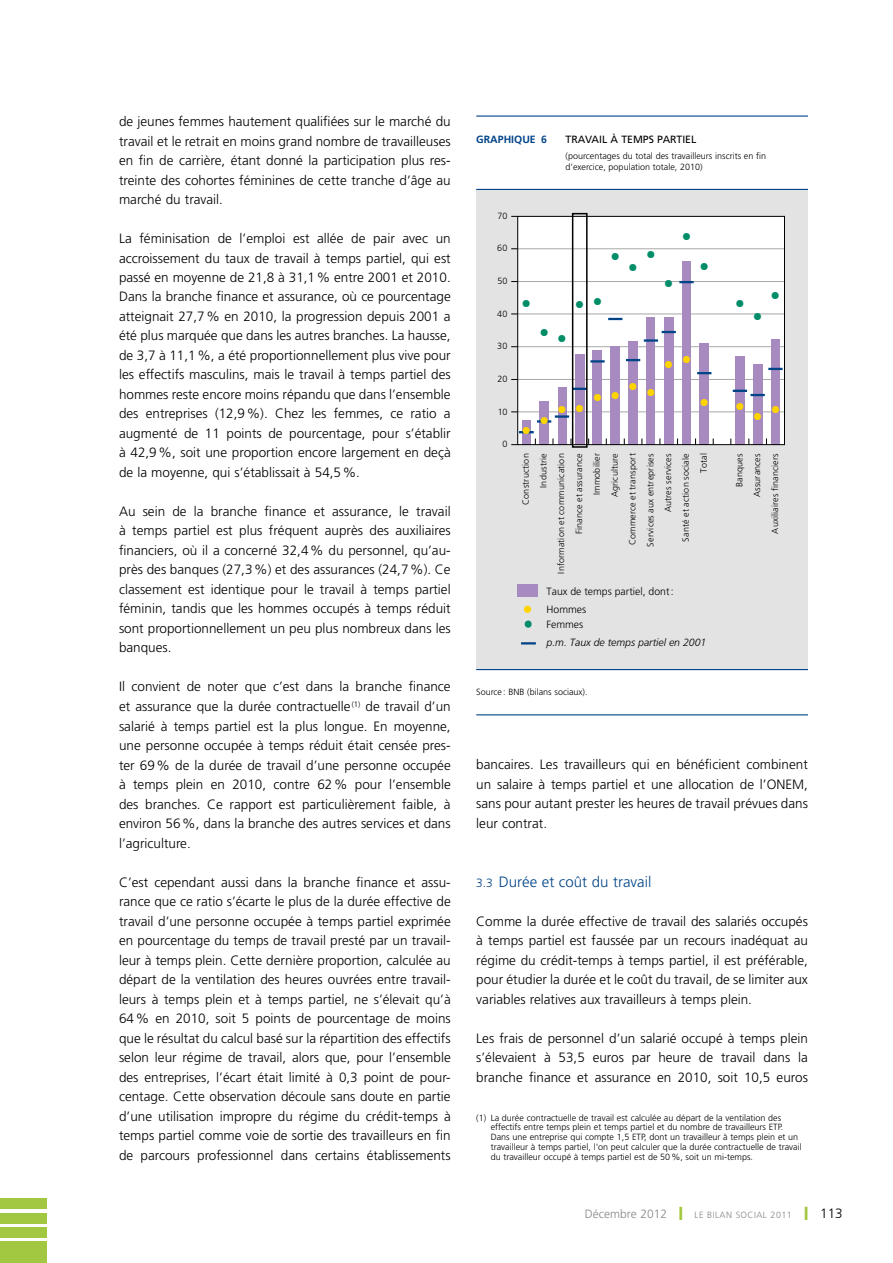
<style>
.page{position:relative;width:893px;height:1263px;background:#fff}
.page>*{position:absolute;margin:0;border:0;box-sizing:border-box;transform-origin:0 0}
.t1{font:300 15px "Frutiger LT";color:#048}
.t2{font:300 13.5px/19.5px "Frutiger LT";color:#000;text-align:justify}
.t3{font:300 10.5px/15.8px "Frutiger LT";color:#000}
.t4{font:italic 300 10.5px "Frutiger LT";color:#000}
.t5{font:10.5px "Frutiger LT";color:#000}
.t6{font:700 10.5px "Frutiger LT";color:#048}
.t7{font:300 9px/17.9px "Frutiger LT";color:#000}
.t8{font:300 9px "Frutiger LT";letter-spacing:.05em;color:#878787}
.s1{font-size:12px}
.s2{color:#a2c740}
.s3{font-size:13.5px;color:#000}
</style>
<div class="page">
<div style="left:0;top:1198px;width:47px;height:11px;background:#a2c740"></div>
<div style="left:0;top:1213px;width:47px;height:10px;background:#a2c740"></div>
<div style="left:0;top:1227px;width:47px;height:11px;background:#a2c740"></div>
<div style="left:0;top:1241px;width:47px;height:22px;background:#a2c740"></div>
<div style="left:476px;top:189px;width:332px;height:480px;background:#e3e3e3"></div>
<hr style="left:476px;top:116px;width:332px;height:1px;background:#048">
<hr style="left:476px;top:189px;width:332px;height:1px;background:#048">
<hr style="left:476px;top:669px;width:332px;height:1px;background:#048">
<hr style="left:476px;top:714px;width:332px;height:1px;background:#048">
<div style="left:518px;top:216px;width:266px;height:229px;background:#fff"></div>
<div style="left:517px;top:584px;width:21px;height:13px;background:#a78ac0"></div>
<hr style="left:517px;top:248px;width:267px;height:1px;background:#a8a8a7">
<hr style="left:517px;top:281px;width:267px;height:1px;background:#a8a8a7">
<hr style="left:517px;top:314px;width:267px;height:1px;background:#a8a8a7">
<hr style="left:517px;top:346px;width:267px;height:1px;background:#a8a8a7">
<hr style="left:517px;top:379px;width:267px;height:1px;background:#a8a8a7">
<hr style="left:517px;top:411px;width:267px;height:1px;background:#a8a8a7">
<div style="left:575px;top:354px;width:9px;height:91px;background:#a78ac0"></div>
<div style="left:593px;top:350px;width:9px;height:95px;background:#a78ac0"></div>
<div style="left:611px;top:346px;width:9px;height:99px;background:#a78ac0"></div>
<div style="left:629px;top:341px;width:9px;height:104px;background:#a78ac0"></div>
<div style="left:647px;top:318px;width:8px;height:127px;background:#a78ac0"></div>
<div style="left:664px;top:317px;width:9px;height:128px;background:#a78ac0"></div>
<div style="left:682px;top:261px;width:9px;height:184px;background:#a78ac0"></div>
<div style="left:700px;top:343px;width:9px;height:102px;background:#a78ac0"></div>
<div style="left:735px;top:356px;width:9px;height:89px;background:#a78ac0"></div>
<div style="left:753px;top:364px;width:9px;height:81px;background:#a78ac0"></div>
<div style="left:771px;top:339px;width:9px;height:106px;background:#a78ac0"></div>
<div style="left:590px;top:360px;width:15px;height:3px;border:2px solid #048"></div>
<svg style="left:608px;top:318px;width:14px;height:2px"></svg>
<svg style="left:626px;top:359px;width:14px;height:2px"></svg>
<div style="left:644px;top:339px;width:14px;height:3px;border:2px solid #048"></div>
<svg style="left:662px;top:331px;width:14px;height:2px"></svg>
<svg style="left:679px;top:281px;width:15px;height:2px"></svg>
<svg style="left:697px;top:372px;width:14px;height:2px"></svg>
<svg style="left:733px;top:390px;width:32px;height:6px"></svg>
<svg style="left:768px;top:368px;width:15px;height:2px"></svg>
<div style="left:524px;top:606px;width:7px;height:7px;background:#ffd500;border-radius:50%"></div>
<div style="left:525px;top:620px;width:7px;height:8px;background:#008d68;border-radius:50%"></div>
<div style="left:572px;top:213px;width:16px;height:235px;border:2px solid #000"></div>
<div style="left:517px;top:216px;width:268px;height:229px;border:1px solid #000"></div>
<svg style="left:521px;top:642px;width:15px;height:2px"></svg>
<svg style="left:511px;top:379px;width:149px;height:66px"></svg>
<svg style="left:754px;top:313px;width:7px;height:2px"></svg>
<p class="t2" style="left:119px;top:112px;width:333px">de jeunes femmes hautement qualifiées sur le marché du travail et le retrait en moins grand nombre de travailleuses en fin de carrière, étant donné la participation plus res&shy;treinte des cohortes féminines de cette tranche d’âge au marché du travail.</p>
<p class="t2" style="left:119px;top:229px;width:333px">La féminisation de l’emploi est allée de pair avec un accroissement du taux de travail à temps partiel, qui est passé en moyenne de 21,8 à 31,1% entre 2001 et 2010.<br>Dans la branche finance et assurance, où ce pourcentage atteignait 27,7% en 2010, la progression depuis 2001 a été plus marquée que dans les autres branches. La hausse, de 3,7 à 11,1%, a été proportionnellement plus vive pour les effectifs masculins, mais le travail à temps partiel des hommes reste encore moins répandu que dans l’ensemble des entreprises (12,9%). Chez les femmes, ce ratio a augmenté de 11 points de pourcentage, pour s’établir à 42,9%, soit une proportion encore largement en deçà de la moyenne, qui s’établissait à 54,5%.</p>
<p class="t2" style="left:119px;top:502px;width:333px">Au sein de la branche finance et assurance, le travail à temps partiel est plus fréquent auprès des auxiliaires financiers, où il a concerné 32,4% du personnel, qu’au&shy;près des banques (27,3%) et des assurances (24,7%). Ce classement est identique pour le travail à temps partiel féminin, tandis que les hommes occupés à temps réduit sont proportionnellement un peu plus nombreux dans les banques.</p>
<p class="t2" style="left:119px;top:677px;width:333px">Il convient de noter que c’est dans la branche finance et assurance que la durée contractuelle<sup>(1)</sup> de travail d’un salarié à temps partiel est la plus longue. En moyenne, une personne occupée à temps réduit était censée pres&shy;ter 69% de la durée de travail d’une personne occupée à temps plein en 2010, contre 62% pour l’ensemble des branches. Ce rapport est particulièrement faible, à environ 56%, dans la branche des autres services et dans l’agriculture.</p>
<p class="t2" style="left:119px;top:872px;width:333px">C’est cependant aussi dans la branche finance et assu&shy;rance que ce ratio s’écarte le plus de la durée effective de travail d’une personne occupée à temps partiel exprimée en pourcentage du temps de travail presté par un travail&shy;leur à temps plein. Cette dernière proportion, calculée au départ de la ventilation des heures ouvrées entre travail&shy;leurs à temps plein et à temps partiel, ne s’élevait qu’à 64% en 2010, soit 5 points de pourcentage de moins que le résultat du calcul basé sur la répartition des effectifs selon leur régime de travail, alors que, pour l’ensemble des entreprises, l’écart était limité à 0,3 point de pour&shy;centage. Cette observation découle sans doute en partie d’une utilisation impropre du régime du crédit-temps à temps partiel comme voie de sortie des travailleurs en fin de parcours professionnel dans certains établissements</p>
<p class="t6" style="left:476px;top:133px;width:72px">GRAPHIQUE 6</p>
<p class="t5" style="left:566px;top:133px;width:132px">TRAVAIL À TEMPS PARTIEL</p>
<p class="t7" style="left:566px;top:151px;width:202px;line-height:10.5px">(pourcentages du total des travailleurs inscrits en fin d’exercice, population totale, 2010)</p>
<p class="t7" style="left:498px;top:207px;width:11px">70</p>
<p class="t7" style="left:497px;top:240px;width:12px">60</p>
<p class="t7" style="left:497px;top:272px;width:12px">50</p>
<p class="t7" style="left:497px;top:305px;width:12px">40</p>
<p class="t7" style="left:497px;top:337px;width:12px">30</p>
<p class="t7" style="left:498px;top:370px;width:12px">20</p>
<p class="t7" style="left:498px;top:403px;width:11px">10</p>
<p class="t7" style="left:503px;top:435px;width:7px">0</p>
<p class="t7" style="left:517px;top:574px;width:122px;text-align:right;rotate:-90deg">Construction<br>Industrie<br>Information et communication<br>Finance et assurance<br>Immobilier<br>Agriculture<br>Commerce et transport<br>Services aux entreprises<br>Autres services<br>Santé et action sociale<br>Total</p>
<p class="t7" style="left:730px;top:534px;width:82px;text-align:right;rotate:-90deg">Banques<br>Assurances<br>Auxiliaires financiers</p>
<p class="t3" style="left:546px;top:583px;width:129px">Taux de temps partiel, dont:</p>
<p class="t3" style="left:546px;top:601px;width:41px">Hommes<br>Femmes</p>
<p class="t4" style="left:547px;top:636px;width:161px">p.m. Taux de temps partiel en 2001</p>
<p class="t7" style="left:476px;top:683px;width:113px">Source : BNB (bilans sociaux).</p>
<p class="t2" style="left:476px;top:755px;width:333px">bancaires. Les travailleurs qui en bénéficient combinent un salaire à temps partiel et une allocation de l’ONEM, sans pour autant prester les heures de travail prévues dans leur contrat.</p>
<p class="t1" style="left:476px;top:873px;width:177px"><span class="s1">3.3</span> Durée et coût du travail</p>
<p class="t2" style="left:476px;top:911px;width:333px">Comme la durée effective de travail des salariés occupés à temps partiel est faussée par un recours inadéquat au régime du crédit-temps à temps partiel, il est préférable, pour étudier la durée et le coût du travail, de se limiter aux variables relatives aux travailleurs à temps plein.</p>
<p class="t2" style="left:476px;top:1028px;width:333px">Les frais de personnel d’un salarié occupé à temps plein s’élevaient à 53,5 euros par heure de travail dans la branche finance et assurance en 2010, soit 10,5 euros</p>
<p class="t7" style="left:491px;top:1113px;width:313px;line-height:9.8px;text-indent:-14px">(1) La durée contractuelle de travail est calculée au départ de la ventilation des effectifs entre temps plein et temps partiel et du nombre de travailleurs ETP.<br>Dans une entreprise qui compte 1,5 ETP, dont un travailleur à temps plein et un travailleur à temps partiel, l'on peut calculer que la durée contractuelle de travail du travailleur occupé à temps partiel est de 50%, soit un mi-temps.</p>
<p class="t8" style="left:585px;top:1210px;width:259px"><span class="s1">Décembre 2012</span> <span class="s2">❙</span> Le bilan social 2011 <span class="s2">❙</span> <span class="s3">113</span></p>
</div>
